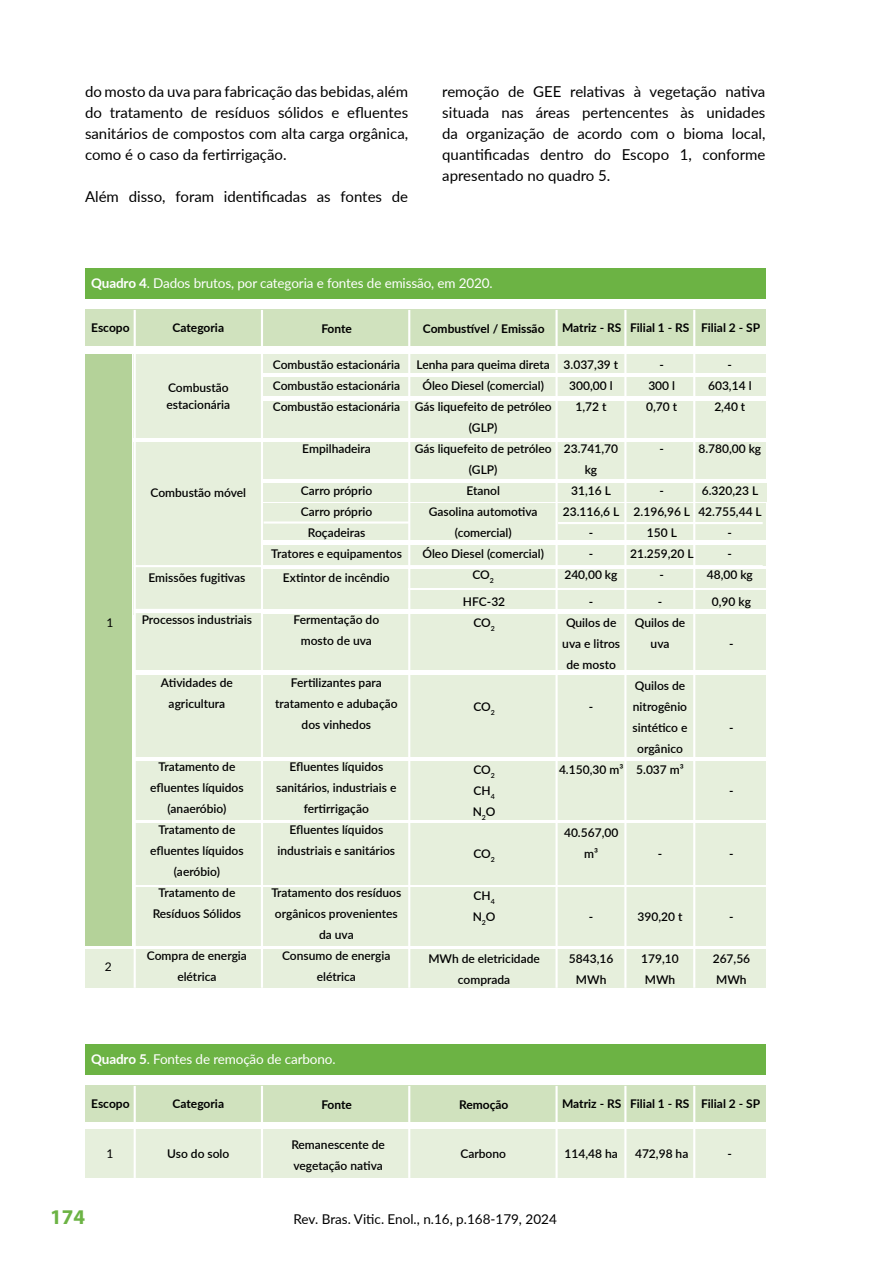
<style>
.page{position:relative;width:893px;height:1263px;background:#fff}
.page>*{position:absolute;margin:0;border:0;box-sizing:border-box;transform-origin:0 0}
.t1{font:700 21px "Myriad Pro";color:#6cb344}
.t2{font:15px/21px "Lato";color:#000;text-align:justify}
.t3{font:13.5px "Lato";letter-spacing:-.01em;color:#fff}
.t4{font:13.5px "Lato";color:#000}
.t5{font:600 12px/21px "Lato";color:#000;text-align:center}
.t6{font:700 12px "Lato";color:#000}
.t7{font:12px "Lato";color:#000}
.s1{font-weight:700}
</style>
<div class="page">
<div style="left:262px;top:590px;width:503px;height:18px;background:#e6efdc"></div>
<div style="left:85px;top:1130px;width:680px;height:48px;background:#e6efdc"></div>
<div style="left:85px;top:1044px;width:680px;height:31px;background:#6cb344"></div>
<div style="left:85px;top:1086px;width:680px;height:36px;background:#d0e2be"></div>
<hr style="left:408px;top:1086px;width:2px;height:92px;background:#fff">
<hr style="left:134px;top:1086px;width:2px;height:92px;background:#fff">
<hr style="left:624px;top:1086px;width:2px;height:92px;background:#fff">
<hr style="left:693px;top:1086px;width:2px;height:92px;background:#fff">
<hr style="left:555px;top:1086px;width:3px;height:92px;background:#fff">
<hr style="left:261px;top:1086px;width:2px;height:92px;background:#fff">
<div style="left:85px;top:354px;width:47px;height:592px;background:#b4d299"></div>
<div style="left:85px;top:950px;width:680px;height:38px;background:#e6efdc"></div>
<div style="left:134px;top:887px;width:631px;height:59px;background:#e6efdc"></div>
<div style="left:134px;top:823px;width:631px;height:62px;background:#e6efdc"></div>
<div style="left:135px;top:761px;width:630px;height:58px;background:#e6efdc"></div>
<div style="left:134px;top:675px;width:631px;height:82px;background:#e6efdc"></div>
<div style="left:134px;top:614px;width:631px;height:55px;background:#e6efdc"></div>
<div style="left:262px;top:569px;width:503px;height:18px;background:#e6efdc"></div>
<div style="left:263px;top:504px;width:502px;height:36px;background:#e6efdc"></div>
<div style="left:261px;top:483px;width:505px;height:18px;background:#e6efdc"></div>
<div style="left:134px;top:354px;width:129px;height:83px;background:#e6efdc"></div>
<div style="left:261px;top:442px;width:504px;height:37px;background:#e6efdc"></div>
<div style="left:263px;top:401px;width:502px;height:36px;background:#e6efdc"></div>
<div style="left:263px;top:545px;width:502px;height:21px;background:#e6efdc"></div>
<div style="left:135px;top:377px;width:630px;height:19px;background:#e6efdc"></div>
<div style="left:135px;top:354px;width:630px;height:18px;background:#e6efdc"></div>
<div style="left:85px;top:268px;width:680px;height:31px;background:#6cb344"></div>
<div style="left:85px;top:310px;width:680px;height:36px;background:#d0e2be"></div>
<hr style="left:624px;top:310px;width:2px;height:678px;background:#fff">
<hr style="left:693px;top:310px;width:2px;height:678px;background:#fff">
<hr style="left:555px;top:310px;width:3px;height:678px;background:#fff">
<hr style="left:261px;top:310px;width:2px;height:678px;background:#fff">
<div style="left:134px;top:442px;width:127px;height:172px;background:#e6efdc"></div>
<hr style="left:134px;top:310px;width:2px;height:678px;background:#fff">
<hr style="left:264px;top:521px;width:146px;height:3px;background:#fff">
<hr style="left:558px;top:522px;width:205px;height:2px;background:#fff">
<hr style="left:134px;top:565px;width:629px;height:2px;background:#fff">
<hr style="left:134px;top:609px;width:128px;height:4px;background:#fff">
<div style="left:264px;top:587px;width:144px;height:12px;background:#e6efdc"></div>
<hr style="left:408px;top:310px;width:2px;height:678px;background:#fff">
<p class="t2" style="left:85px;top:81px;width:325px">do mosto da uva para fabricação das bebidas, além do tratamento de resíduos sólidos e efluentes sanitários de compostos com alta carga orgânica, como é o caso da fertirrigação.</p>
<p class="t2" style="left:85px;top:186px;width:325px">Além disso, foram identificadas as fontes de</p>
<p class="t2" style="left:442px;top:81px;width:325px">remoção de GEE relativas à vegetação nativa situada nas áreas pertencentes às unidades da organização de acordo com o bioma local, quantificadas dentro do Escopo 1, conforme apresentado no quadro 5.</p>
<p class="t3" style="left:91px;top:274px;width:403px"><span class="s1">Quadro 4</span>. Dados brutos, por categoria e fontes de emissão, em 2020.</p>
<p class="t6" style="left:91px;top:319px;width:40px">Escopo</p>
<p class="t6" style="left:173px;top:319px;width:53px">Categoria</p>
<p class="t6" style="left:701px;top:319px;width:61px">Filial 2 - SP</p>
<p class="t5" style="left:273px;top:354px;width:129px;text-align:justify">Combustão estacionária Combustão estacionária Combustão estacionária</p>
<p class="t5" style="left:302px;top:438px;width:70px">Empilhadeira</p>
<p class="t5" style="left:271px;top:480px;width:132px">Carro próprio<br>Carro próprio<br>Roçadeiras<br>Tratores e equipamentos</p>
<p class="t6" style="left:321px;top:320px;width:32px">Fonte</p>
<p class="t6" style="left:423px;top:320px;width:123px">Combustível / Emissão</p>
<p class="t6" style="left:562px;top:319px;width:129px">Matriz - RS Filial 1 - RS</p>
<p class="t5" style="left:415px;top:354px;width:139px">Lenha para queima direta<br>Óleo Diesel (comercial)<br>Gás liquefeito de petróleo (GLP)<br>Gás liquefeito de petróleo (GLP)<br>Etanol<br>Gasolina automotiva (comercial)<br>Óleo Diesel (comercial)<br>CO<sub>2</sub></p>
<p class="t5" style="left:564px;top:354px;width:56px">3.037,39 t<br>300,00 l<br>1,72 t</p>
<p class="t5" style="left:563px;top:438px;width:58px">23.741,70 kg<br>31,16 L<br>23.116,6 L -<br>-<br>240,00 kg</p>
<p class="t5" style="left:646px;top:354px;width:33px">-<br>300 l<br>0,70 t</p>
<p class="t5" style="left:659px;top:438px;width:6px">-</p>
<p class="t5" style="left:708px;top:354px;width:45px">-<br>603,14 l<br>2,40 t</p>
<p class="t5" style="left:698px;top:438px;width:64px">8.780,00 kg</p>
<p class="t5" style="left:698px;top:480px;width:65px">6.320,23 L<br>42.755,44 L -<br>-<br>48,00 kg</p>
<p class="t5" style="left:712px;top:590px;width:41px">0,90 kg</p>
<p class="t5" style="left:729px;top:632px;width:6px">-</p>
<p class="t5" style="left:166px;top:378px;width:65px;line-height:17.2px;text-align:left">Combustão estacionária</p>
<p class="t5" style="left:151px;top:482px;width:97px">Combustão móvel</p>
<p class="t5" style="left:630px;top:480px;width:65px">-<br>2.196,96 L<br>150 L<br>21.259,20 L -</p>
<p class="t5" style="left:635px;top:590px;width:52px">-<br>Quilos de uva</p>
<p class="t5" style="left:633px;top:674px;width:56px">Quilos de nitrogênio sintético e orgânico<br>5.037 m³</p>
<p class="t5" style="left:283px;top:567px;width:108px">Extintor de incêndio</p>
<p class="t5" style="left:293px;top:609px;width:87px">Fermentação do mosto de uva</p>
<p class="t5" style="left:275px;top:672px;width:124px">Fertilizantes para tratamento e adubação dos vinhedos</p>
<p class="t5" style="left:276px;top:756px;width:122px">Efluentes líquidos sanitários, industriais e fertirrigação<br>Efluentes líquidos industriais e sanitários</p>
<p class="t5" style="left:271px;top:882px;width:131px">Tratamento dos resíduos orgânicos provenientes da uva<br>Consumo de energia elétrica</p>
<p class="t5" style="left:149px;top:567px;width:98px">Emissões fugitivas</p>
<p class="t5" style="left:142px;top:609px;width:112px">Processos industriais</p>
<p class="t5" style="left:463px;top:590px;width:44px">HFC-32<br>CO<sub>2</sub></p>
<p class="t5" style="left:562px;top:590px;width:59px">-<br>Quilos de uva e litros de mosto</p>
<p class="t5" style="left:589px;top:695px;width:6px">-</p>
<p class="t7" style="left:106px;top:614px;width:8px">1</p>
<p class="t5" style="left:161px;top:672px;width:73px">Atividades de agricultura</p>
<p class="t5" style="left:473px;top:695px;width:23px">CO<sub>2</sub></p>
<p class="t5" style="left:729px;top:716px;width:6px">-</p>
<p class="t5" style="left:150px;top:756px;width:95px">Tratamento de efluentes líquidos (anaeróbio)<br>Tratamento de efluentes líquidos (aeróbio)<br>Tratamento de<br>Resíduos Sólidos</p>
<p class="t5" style="left:147px;top:945px;width:102px">Compra de energia elétrica</p>
<p class="t5" style="left:559px;top:758px;width:66px">4.150,30 m³</p>
<p class="t5" style="left:473px;top:758px;width:24px;text-align:justify">CO<sub>2<br></sub>CH<sub>4<br></sub>N<sub>2</sub>O</p>
<p class="t5" style="left:473px;top:842px;width:23px">CO<sub>2</sub></p>
<p class="t5" style="left:473px;top:884px;width:24px;text-align:left">CH<sub>4<br></sub>N<sub>2</sub>O</p>
<p class="t5" style="left:428px;top:947px;width:113px">MWh de eletricidade comprada</p>
<p class="t5" style="left:729px;top:779px;width:6px">-</p>
<p class="t5" style="left:564px;top:821px;width:56px">40.567,00 m³</p>
<p class="t5" style="left:658px;top:842px;width:6px">-</p>
<p class="t5" style="left:729px;top:842px;width:6px">-</p>
<p class="t5" style="left:638px;top:905px;width:46px">390,20 t</p>
<p class="t5" style="left:641px;top:947px;width:39px;text-align:left">179,10<br>MWh</p>
<p class="t5" style="left:589px;top:905px;width:6px">-</p>
<p class="t5" style="left:569px;top:947px;width:46px">5843,16<br>MWh</p>
<p class="t5" style="left:729px;top:905px;width:6px">-</p>
<p class="t5" style="left:713px;top:947px;width:39px;text-align:left">267,56<br>MWh</p>
<p class="t7" style="left:105px;top:958px;width:8px">2</p>
<p class="t3" style="left:91px;top:1050px;width:246px"><span class="s1">Quadro 5</span>. Fontes de remoção de carbono.</p>
<p class="t6" style="left:91px;top:1095px;width:40px">Escopo</p>
<p class="t6" style="left:173px;top:1095px;width:53px">Categoria</p>
<p class="t6" style="left:701px;top:1095px;width:61px">Filial 2 - SP</p>
<p class="t5" style="left:291px;top:1133px;width:95px;text-align:left">Remanescente de vegetação nativa</p>
<p class="t5" style="left:565px;top:1142px;width:55px">114,48 ha</p>
<p class="t6" style="left:321px;top:1095px;width:32px">Fonte</p>
<p class="t6" style="left:459px;top:1095px;width:51px">Remoção</p>
<p class="t6" style="left:562px;top:1095px;width:129px">Matriz - RS Filial 1 - RS</p>
<p class="t5" style="left:167px;top:1142px;width:64px">Uso do solo</p>
<p class="t5" style="left:460px;top:1142px;width:47px">Carbono</p>
<p class="t5" style="left:635px;top:1142px;width:55px">472,98 ha</p>
<p class="t5" style="left:728px;top:1142px;width:6px">-</p>
<p class="t7" style="left:106px;top:1145px;width:8px">1</p>
<h1 class="t1" style="left:50px;top:1203px;width:36px">174</h1>
<p class="t4" style="left:294px;top:1209px;width:265px">Rev. Bras. Vitic. Enol., n.16, p.168-179, 2024</p>
</div>
